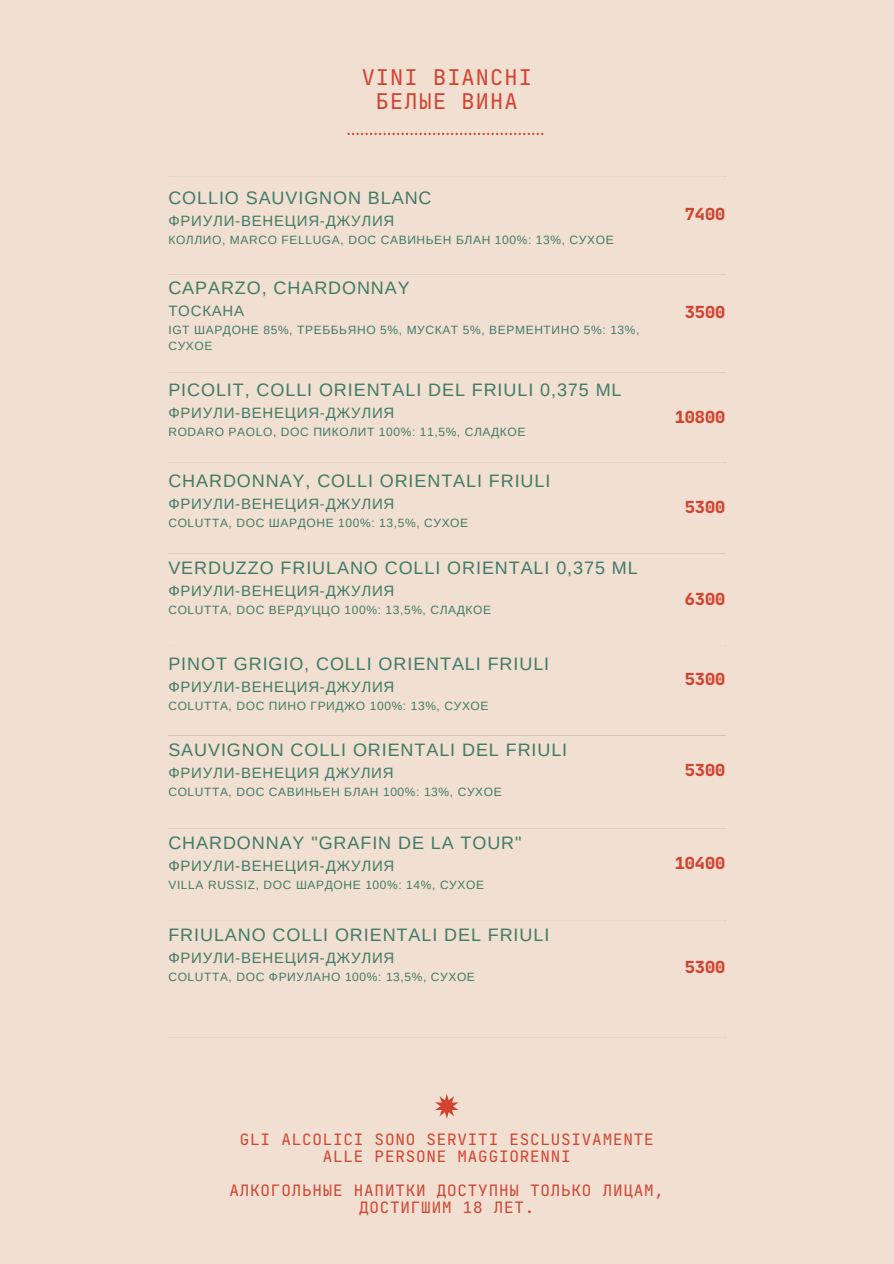
<style>
.page{position:relative;width:894px;height:1264px;background:#fff}
.page>*{position:absolute;margin:0;border:0;box-sizing:border-box;transform-origin:0 0}
.t1{font:21.9px/23.7px "Jet Brains Mono";letter-spacing:.05em;color:#d14430;text-align:center}
.t2{font:18px "Arimo";letter-spacing:.05em;color:#417b68}
.t3{font:800 expanded 16.8px "Jet Brains Mono";color:#d14430}
.t4{font:15.9px/16.8px "Jet Brains Mono";letter-spacing:.05em;color:#d14430;text-align:center}
.t5{font:15px "Arimo";letter-spacing:.05em;color:#417b68}
.t6{font:12px/16px "Arimo";letter-spacing:.05em;color:#417b68}
</style>
<div class="page">
<div style="left:0;top:0;width:893px;height:1263px;background:#f1dfd1"></div>
<svg style="left:435px;top:1094px;width:23px;height:24px"></svg>
<svg style="left:347px;top:133px;width:196px;height:2px"></svg>
<h1 class="t1" style="left:361px;top:65px;width:172px">VINI BIANCHI<br>БЕЛЫЕ ВИНА</h1>
<p class="t2" style="left:168px;top:188px;width:264px">COLLIO SAUVIGNON BLANC</p>
<p class="t5" style="left:168px;top:213px;width:227px">ФРИУЛИ-ВЕНЕЦИЯ-ДЖУЛИЯ</p>
<p class="t6" style="left:168px;top:232px;width:446px">КОЛЛИО, MARCO FELLUGA, DOC САВИНЬЕН БЛАН 100%: 13%, СУХОЕ</p>
<p class="t2" style="left:168px;top:278px;width:243px">CAPARZO, CHARDONNAY</p>
<p class="t5" style="left:168px;top:303px;width:77px">ТОСКАНА</p>
<p class="t6" style="left:168px;top:322px;width:472px">IGT ШАРДОНЕ 85%, ТРЕББЬЯНО 5%, МУСКАТ 5%, ВЕРМЕНТИНО 5%: 13%,<br>СУХОЕ</p>
<p class="t2" style="left:168px;top:380px;width:454px">PICOLIT, COLLI ORIENTALI DEL FRIULI 0,375 ML</p>
<p class="t5" style="left:168px;top:404px;width:227px">ФРИУЛИ-ВЕНЕЦИЯ-ДЖУЛИЯ</p>
<p class="t6" style="left:168px;top:424px;width:358px">RODARO PAOLO, DOC ПИКОЛИТ 100%: 11,5%, СЛАДКОЕ</p>
<p class="t2" style="left:168px;top:470px;width:383px">CHARDONNAY, COLLI ORIENTALI FRIULI</p>
<p class="t5" style="left:168px;top:495px;width:227px">ФРИУЛИ-ВЕНЕЦИЯ-ДЖУЛИЯ</p>
<p class="t6" style="left:168px;top:514px;width:301px">COLUTTA, DOC ШАРДОНЕ 100%: 13,5%, СУХОЕ</p>
<p class="t2" style="left:168px;top:557px;width:471px">VERDUZZO FRIULANO COLLI ORIENTALI 0,375 ML</p>
<p class="t5" style="left:168px;top:582px;width:227px">ФРИУЛИ-ВЕНЕЦИЯ-ДЖУЛИЯ</p>
<p class="t6" style="left:168px;top:601px;width:324px">COLUTTA, DOC ВЕРДУЦЦО 100%: 13,5%, СЛАДКОЕ</p>
<p class="t2" style="left:168px;top:653px;width:382px">PINOT GRIGIO, COLLI ORIENTALI FRIULI</p>
<p class="t5" style="left:168px;top:678px;width:227px">ФРИУЛИ-ВЕНЕЦИЯ-ДЖУЛИЯ</p>
<p class="t6" style="left:168px;top:697px;width:321px">COLUTTA, DOC ПИНО ГРИДЖО 100%: 13%, СУХОЕ</p>
<p class="t2" style="left:168px;top:740px;width:400px">SAUVIGNON COLLI ORIENTALI DEL FRIULI</p>
<p class="t5" style="left:168px;top:764px;width:227px">ФРИУЛИ-ВЕНЕЦИЯ ДЖУЛИЯ</p>
<p class="t6" style="left:168px;top:784px;width:335px">COLUTTA, DOC САВИНЬЕН БЛАН 100%: 13%, СУХОЕ</p>
<p class="t2" style="left:168px;top:832px;width:354px">CHARDONNAY "GRAFIN DE LA TOUR"</p>
<p class="t5" style="left:168px;top:857px;width:227px">ФРИУЛИ-ВЕНЕЦИЯ-ДЖУЛИЯ</p>
<p class="t6" style="left:168px;top:876px;width:317px">VILLA RUSSIZ, DOC ШАРДОНЕ 100%: 14%, СУХОЕ</p>
<p class="t2" style="left:168px;top:924px;width:382px">FRIULANO COLLI ORIENTALI DEL FRIULI</p>
<p class="t5" style="left:168px;top:949px;width:227px">ФРИУЛИ-ВЕНЕЦИЯ-ДЖУЛИЯ</p>
<p class="t6" style="left:168px;top:968px;width:308px">COLUTTA, DOC ФРИУЛАНО 100%: 13,5%, СУХОЕ</p>
<p class="t3" style="left:684px;top:203px;width:42px">7400</p>
<p class="t3" style="left:684px;top:301px;width:42px">3500</p>
<p class="t3" style="left:674px;top:406px;width:52px">10800</p>
<p class="t3" style="left:684px;top:496px;width:42px">5300</p>
<p class="t3" style="left:684px;top:588px;width:42px">6300</p>
<p class="t3" style="left:684px;top:668px;width:42px">5300</p>
<p class="t3" style="left:684px;top:759px;width:42px">5300</p>
<p class="t3" style="left:674px;top:852px;width:52px">10400</p>
<p class="t3" style="left:684px;top:956px;width:42px">5300</p>
<p class="t4" style="left:240px;top:1131px;width:415px">GLI ALCOLICI SONO SERVITI ESCLUSIVAMENTE<br>ALLE PERSONE MAGGIORENNI</p>
<p class="t4" style="left:229px;top:1181px;width:436px">АЛКОГОЛЬНЫЕ НАПИТКИ ДОСТУПНЫ ТОЛЬКО ЛИЦАМ,<br>ДОСТИГШИМ 18 ЛЕТ.</p>
</div>
